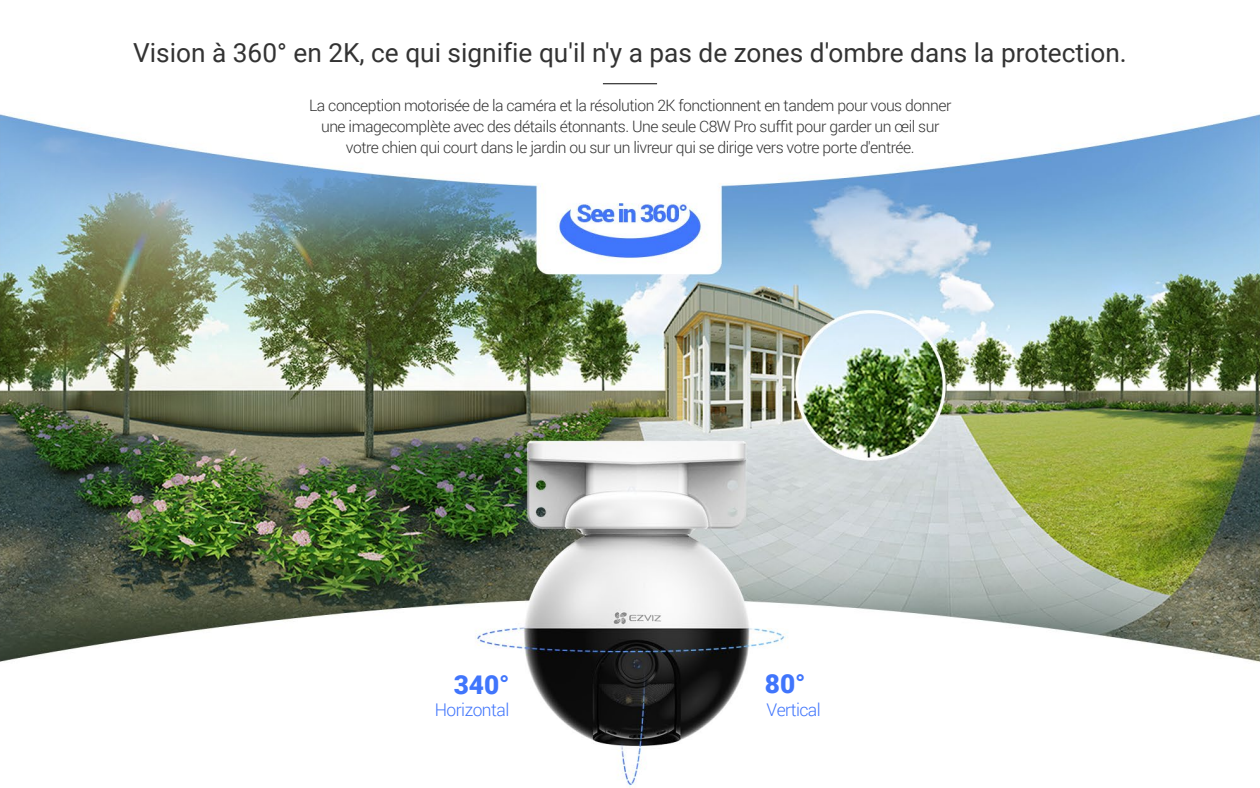
<style>
.page{position:relative;width:1260px;height:788px;background:#fff}
.page>*{position:absolute;margin:0;border:0;box-sizing:border-box;transform-origin:0 0}
.t1{font:26.25px "Roboto";color:#333}
.t2{font:900 26.25px "Roboto";color:#4075fc}
.t3{font:300 17.5px "Roboto";letter-spacing:-.03em;color:#4075fc}
.t4{font:300 15.75px/21px "Roboto";letter-spacing:-.03em;color:#333;text-align:center}
</style>
<div class="page">
<img style="left:0;top:112px;width:1260px;height:676px">
<hr style="left:603px;top:83px;width:54px;height:1px;background:#050505">
<h1 class="t1" style="left:133px;top:34px;width:995px">Vision à 360° en 2K, ce qui signifie qu'il n'y a pas de zones d'ombre dans la protection.</h1>
<p class="t4" style="left:309px;top:95px;width:644px">La conception motorisée de la caméra et la résolution 2K fonctionnent en tandem pour vous donner une imagecomplète avec des détails étonnants. Une seule C8W Pro suffit pour garder un œil sur votre chien qui court dans le jardin ou sur un livreur qui se dirige vers votre porte d'entrée.</p>
<h1 class="t2" style="left:454px;top:665px;width:58px">340°</h1>
<p class="t3" style="left:435px;top:697px;width:76px">Horizontal</p>
<h1 class="t2" style="left:765px;top:665px;width:42px">80°</h1>
<p class="t3" style="left:767px;top:697px;width:56px">Vertical</p>
</div>
